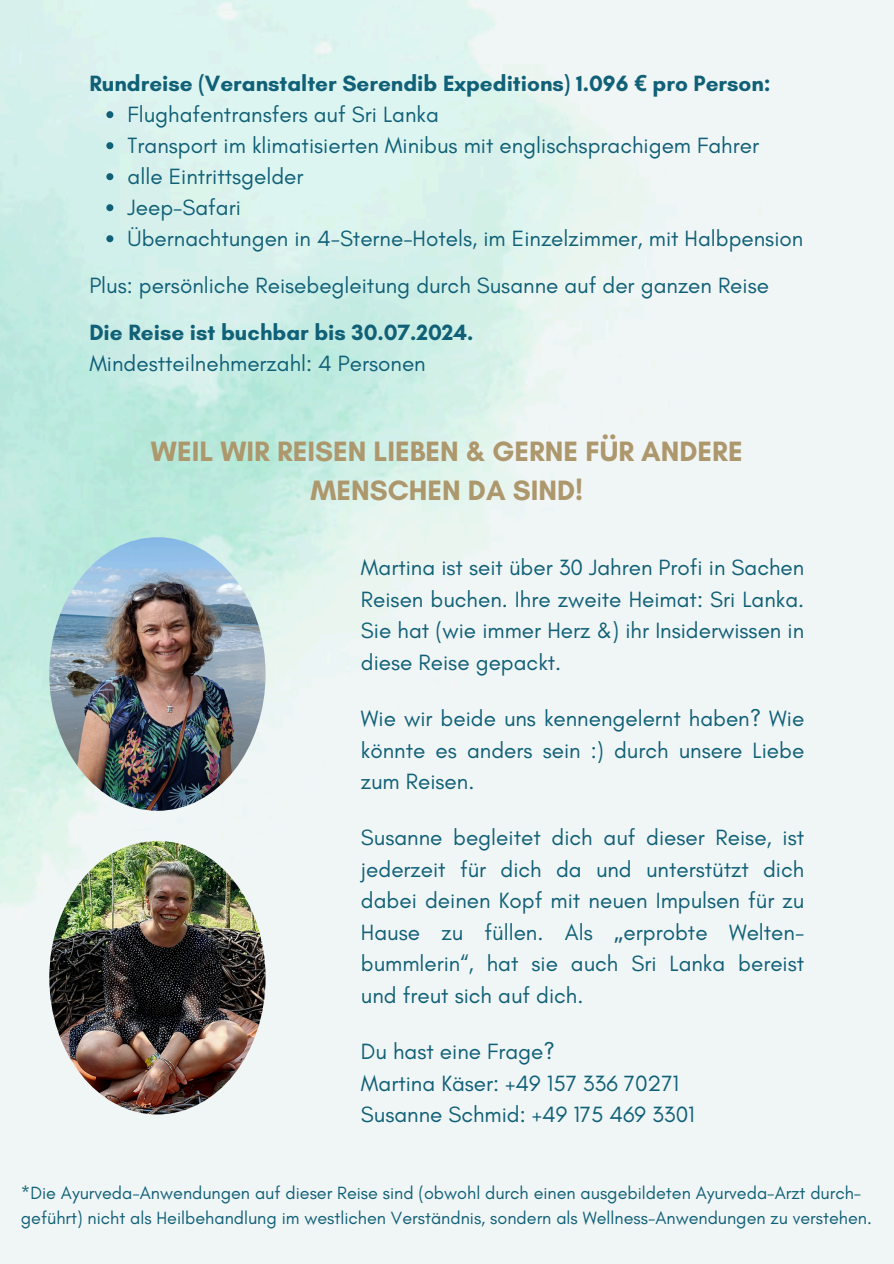
<style>
.page{position:relative;width:894px;height:1264px;background:#fff}
.page>*{position:absolute;margin:0;border:0;box-sizing:border-box;transform-origin:0 0}
.t1{font:700 28.5px/39px "Glacial Indifference";color:#ad976d;text-align:center}
.t2{font:22.5px/31.5px "Glacial Indifference";color:#106077;text-align:justify}
.t3{font:700 22.5px/31px "Glacial Indifference";color:#106077}
.t4{font:18px/24.8px "Glacial Indifference";color:#106077}
.s1{font-family:"Noto Sans"}
.s2{font-weight:400}
</style>
<div class="page">
<img style="left:0;top:0;width:893px;height:1263px">
<svg style="left:106px;top:111px;width:7px;height:7px"></svg>
<svg style="left:106px;top:142px;width:7px;height:7px"></svg>
<svg style="left:106px;top:173px;width:7px;height:7px"></svg>
<svg style="left:106px;top:204px;width:7px;height:7px"></svg>
<svg style="left:106px;top:235px;width:7px;height:7px"></svg>
<img style="left:49px;top:537px;width:216px;height:273px;border-radius:50%">
<img style="left:49px;top:841px;width:216px;height:273px;border-radius:50%">
<h2 class="t3" style="left:89px;top:68px;width:682px">Rundreise (Veranstalter Serendib Expeditions) 1.096 <span class="s1">€</span> pro Person:</h2>
<p class="t2" style="left:128px;top:98px;width:312px">Flughafentransfers auf Sri Lanka</p>
<p class="t2" style="left:128px;top:129px;width:632px">Transport im klimatisierten Minibus mit englischsprachigem Fahrer</p>
<p class="t2" style="left:128px;top:160px;width:177px">alle Eintrittsgelder</p>
<p class="t2" style="left:128px;top:191px;width:115px">Jeep-Safari</p>
<p class="t2" style="left:128px;top:222px;width:677px">Übernachtungen in 4-Sterne-Hotels, im Einzelzimmer, mit Halbpension</p>
<h3 class="t2" style="left:89px;top:269px;width:681px">Plus: persönliche Reisebegleitung durch Susanne auf der ganzen Reise</h3>
<h3 class="t3" style="left:89px;top:317px;width:385px">Die Reise ist buchbar bis 30.07.2024.<br><span class="s2">Mindestteilnehmerzahl: 4 Personen</span></h3>
<h1 class="t1" style="left:151px;top:432px;width:593px">WEIL WIR REISEN LIEBEN &amp; GERNE FÜR ANDERE<br>MENSCHEN DA SIND!</h1>
<h3 class="t2" style="left:361px;top:551px;width:444px">Martina ist seit über 30 Jahren Profi in Sachen Reisen buchen. Ihre zweite Heimat: Sri Lanka.<br>Sie hat (wie immer Herz &amp;) ihr Insiderwissen in diese Reise gepackt.</h3>
<h3 class="t2" style="left:361px;top:702px;width:444px">Wie wir beide uns kennengelernt haben? Wie könnte es anders sein :) durch unsere Liebe zum Reisen.</h3>
<h3 class="t2" style="left:361px;top:821px;width:444px">Susanne begleitet dich auf dieser Reise, ist jederzeit für dich da und unterstützt dich dabei deinen Kopf mit neuen Impulsen für zu Hause zu füllen. Als <span class="s1">„</span>erprobte Welten&shy;bummlerin“, hat sie auch Sri Lanka bereist und freut sich auf dich.</h3>
<h3 class="t2" style="left:361px;top:1035px;width:335px;text-align:left">Du hast eine Frage?<br>Martina Käser: +49 157 336 70271<br>Susanne Schmid: +49 175 469 3301</h3>
<p class="t4" style="left:21px;top:1180px;width:852px">*Die Ayurveda-Anwendungen auf dieser Reise sind (obwohl durch einen ausgebildeten Ayurveda-Arzt durch&shy;geführt) nicht als Heilbehandlung im westlichen Verständnis, sondern als Wellness-Anwendungen zu verstehen.</p>
</div>
